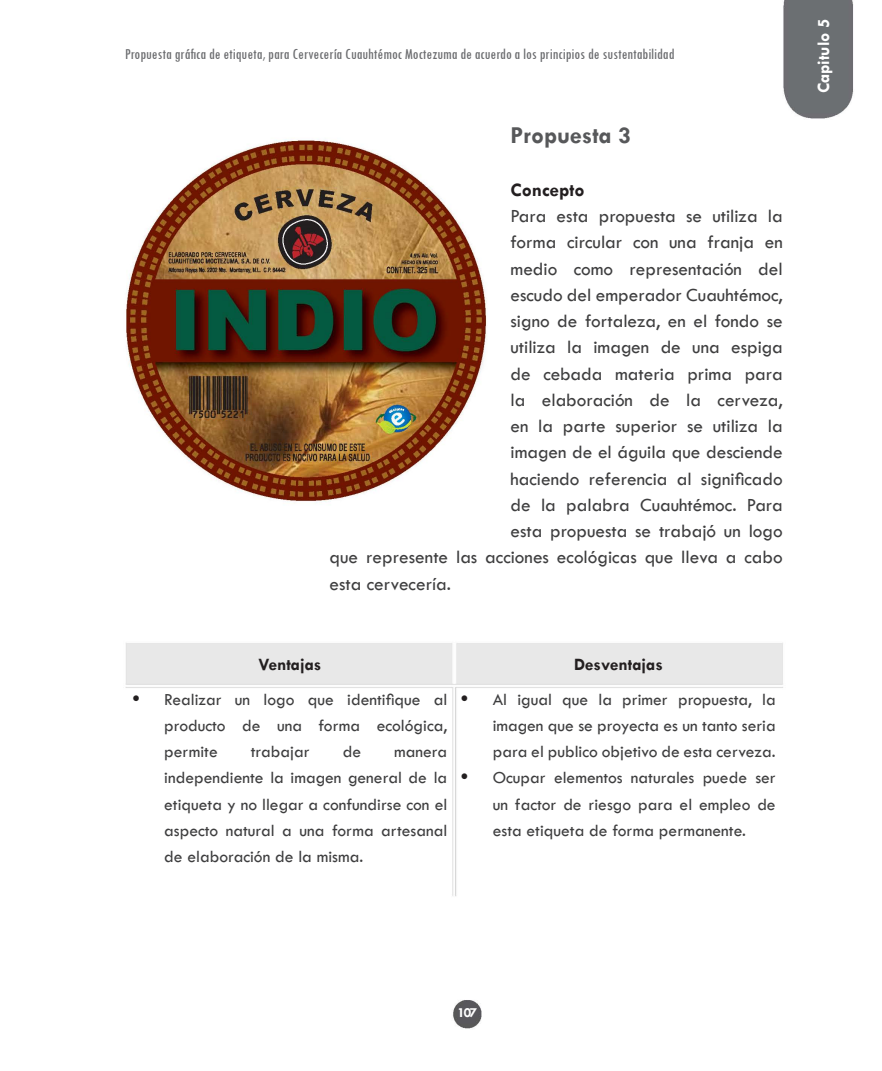
<style>
.page{position:relative;width:882px;height:1071px;background:#fff}
.page>*{position:absolute;margin:0;border:0;box-sizing:border-box;transform-origin:0 0}
.t1{font:700 24.5px "Tw Cen";color:#57585a}
.t2{font:19.25px "Tw Cen";color:#3e3e3f}
.t3{font:700 19.25px "Tw Cen";color:#231f20}
.t4{font:17.5px/26.2px "Tw Cen";color:#3e3e3f;text-align:justify}
.t5{font:700 17.5px "Tw Cen";color:#231f20}
.t6{font:700 17.5px "Tw Cen";color:#fff}
.t7{font:condensed 15.75px "Tw Cen";color:#6c6d70}
.t8{font:700 14px "Tw Cen";color:#fff}
.s1{font-weight:700;font-size:19.25px;color:#231f20}
</style>
<div class="page">
<img style="left:125px;top:4px;width:729px;height:1025px">
<img style="left:782px;top:0;width:71px;height:120px">
<img style="left:126px;top:141px;width:360px;height:360px">
<p class="t7" style="left:125px;top:45px;width:551px">Propuesta gráfica de etiqueta, para Cervecería Cuauhtémoc Moctezuma de acuerdo a los principios de sustentabilidad</p>
<p class="t1" style="left:510px;top:121px;width:122px">Propuesta 3</p>
<p class="t3" style="left:510px;top:178px;width:76px">Concepto</p>
<p class="t2" style="left:510px;top:204px;width:274px">Para esta propuesta se utiliza la</p>
<p class="t2" style="left:510px;top:231px;width:274px">forma circular con una franja en</p>
<p class="t2" style="left:510px;top:257px;width:274px">medio como representación del</p>
<p class="t2" style="left:510px;top:283px;width:274px">escudo del emperador Cuauhtémoc,</p>
<p class="t2" style="left:510px;top:309px;width:274px">signo de fortaleza, en el fondo se</p>
<p class="t2" style="left:510px;top:336px;width:274px">utiliza la imagen de una espiga</p>
<p class="t2" style="left:510px;top:362px;width:274px">de cebada materia prima para</p>
<p class="t2" style="left:510px;top:388px;width:274px">la elaboración de la cerveza,</p>
<p class="t2" style="left:510px;top:414px;width:274px">en la parte superior se utiliza la</p>
<p class="t2" style="left:510px;top:441px;width:274px">imagen de el águila que desciende</p>
<p class="t2" style="left:510px;top:467px;width:274px">haciendo referencia al significado</p>
<p class="t2" style="left:510px;top:493px;width:274px">de la palabra Cuauhtémoc. Para</p>
<p class="t2" style="left:510px;top:519px;width:274px">esta propuesta se trabajó un logo</p>
<p class="t2" style="left:330px;top:546px;width:455px">que represente las acciones ecológicas que lleva a cabo</p>
<p class="t2" style="left:330px;top:572px;width:123px">esta cervecería.</p>
<p class="t5" style="left:259px;top:654px;width:64px">Ventajas</p>
<p class="t5" style="left:574px;top:654px;width:90px">Desventajas</p>
<p class="t4" style="left:164px;top:686px;width:285px;text-indent:-32px"><span class="s1">•</span> Realizar un logo que identifique al producto de una forma ecológica, permite</p>
<p class="t4" style="left:493px;top:686px;width:285px;text-indent:-32px"><span class="s1">•</span> Al igual que la primer propuesta, la imagen que se proyecta es un tanto seria para el publico objetivo de esta cerveza.</p>
<p class="t4" style="left:493px;top:765px;width:285px;text-indent:-32px"><span class="s1">•</span> Ocupar elementos naturales puede ser un factor de riesgo para el empleo de esta etiqueta de forma permanente.</p>
<p class="t4" style="left:251px;top:738px;width:60px">trabajar</p>
<p class="t4" style="left:343px;top:738px;width:20px">de</p>
<p class="t4" style="left:164px;top:738px;width:285px;text-indent:230px">manera independiente la imagen general de la etiqueta y no llegar a confundirse con el aspecto natural a una forma artesanal de elaboración de la misma.</p>
<p class="t6" style="left:813px;top:93px;width:76px;rotate:-90deg">Capitulo 5</p>
<p class="t8" style="left:458px;top:1004px;width:21px">107</p>
</div>
